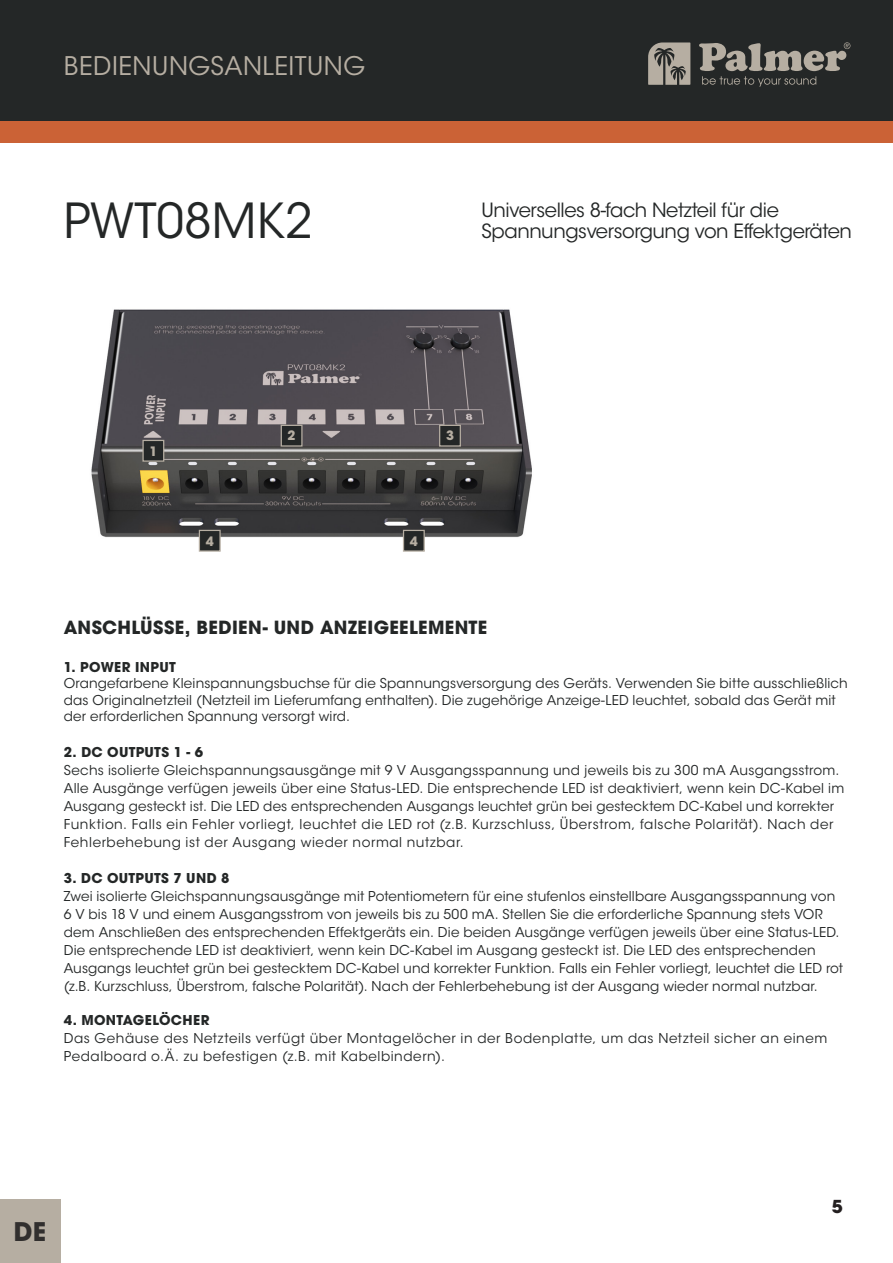
<style>
.page{position:relative;width:893px;height:1263px;background:#fff}
.page>*{position:absolute;margin:0;border:0;box-sizing:border-box;transform-origin:0 0}
.t1{font:48px "ITC Avant Garde Std";color:#242727}
.t2{font:25.5px "ITC Avant Garde Std";letter-spacing:.02em;color:#b6aea2}
.t3{font:700 25.5px "ITC Avant Garde Std";color:#312f2e}
.t4{font:19.5px "ITC Avant Garde Std";letter-spacing:-.02em;color:#242727}
.t5{font:700 18px "ITC Avant Garde Std";letter-spacing:.02em;color:#242727}
.t6{font:700 17.7px "ITC Avant Garde Std";color:#231f20}
.t7{font:13.5px/18px "ITC Avant Garde Std";letter-spacing:.01em;color:#242727}
.t8{font:13.5px/18px "ITC Avant Garde Std";letter-spacing:.04em;color:#242727}
.t9{font:700 13.5px "ITC Avant Garde Std";letter-spacing:.02em;color:#242727}
.t10{font:700 12.9px "ITC Avant Garde Std";color:#b6aea2}
</style>
<div class="page">
<div style="left:0;top:0;width:893px;height:123px;background:#242727"></div>
<div style="left:0;top:121px;width:893px;height:21px;background:#cb6236"></div>
<svg style="left:648px;top:42px;width:42px;height:43px"></svg>
<svg style="left:699px;top:42px;width:151px;height:45px"></svg>
<img style="left:91px;top:309px;width:441px;height:243px">
<div style="left:142px;top:440px;width:22px;height:22px;background:#242727;border:1px solid #b6aea2"></div>
<div style="left:0;top:1199px;width:61px;height:64px;background:#b6aea2"></div>
<div style="left:281px;top:425px;width:22px;height:22px;background:#242727;border:1px solid #b6aea2"></div>
<div style="left:439px;top:425px;width:22px;height:22px;background:#242727;border:1px solid #b6aea2"></div>
<div style="left:199px;top:530px;width:22px;height:22px;background:#242727;border:1px solid #b6aea2"></div>
<div style="left:403px;top:530px;width:22px;height:22px;background:#242727;border:1px solid #b6aea2"></div>
<p class="t2" style="left:64px;top:50px;width:303px">BEDIENUNGSANLEITUNG</p>
<p class="t1" style="left:64px;top:191px;width:250px">PWT08MK2</p>
<p class="t4" style="left:482px;top:198px;width:299px">Universelles 8-fach Netzteil für die</p>
<p class="t4" style="left:482px;top:219px;width:372px">Spannungsversorgung von Effektgeräten</p>
<p class="t10" style="left:149px;top:442px;width:9px">1</p>
<p class="t10" style="left:206px;top:532px;width:9px">4</p>
<p class="t10" style="left:288px;top:427px;width:9px">2</p>
<p class="t10" style="left:446px;top:427px;width:9px">3</p>
<p class="t10" style="left:410px;top:532px;width:9px">4</p>
<p class="t5" style="left:64px;top:616px;width:425px">ANSCHLÜSSE, BEDIEN- UND ANZEIGEELEMENTE</p>
<p class="t9" style="left:64px;top:658px;width:114px">1. POWER INPUT</p>
<p class="t7" style="left:64px;top:676px;width:785px;line-height:16.2px">Orangefarbene Kleinspannungsbuchse für die Spannungsversorgung des Geräts. Verwenden Sie bitte ausschließlich das Originalnetzteil (Netzteil im Lieferumfang enthalten). Die zugehörige Anzeige-LED leuchtet, sobald das Gerät mit der erforderlichen Spannung versorgt wird.</p>
<p class="t9" style="left:64px;top:743px;width:141px">2. DC OUTPUTS 1 - 6</p>
<p class="t7" style="left:64px;top:761px;width:782px">Sechs isolierte Gleichspannungsausgänge mit 9 V Ausgangsspannung und jeweils bis zu 300 mA Ausgangsstrom.<br>Alle Ausgänge verfügen jeweils über eine Status-LED. Die entsprechende LED ist deaktiviert, wenn kein DC-Kabel im Ausgang gesteckt ist. Die LED des entsprechenden Ausgangs leuchtet grün bei gestecktem DC-Kabel und korrekter Funktion. Falls ein Fehler vorliegt, leuchtet die LED rot (z.B. Kurzschluss, Überstrom, falsche Polarität). Nach der Fehlerbehebung ist der Ausgang wieder normal nutzbar.</p>
<p class="t9" style="left:64px;top:869px;width:167px">3. DC OUTPUTS 7 UND 8</p>
<p class="t7" style="left:64px;top:887px;width:781px">Zwei isolierte Gleichspannungsausgänge mit Potentiometern für eine stufenlos einstellbare Ausgangsspannung von 6 V bis 18 V und einem Ausgangsstrom von jeweils bis zu 500 mA. Stellen Sie die erforderliche Spannung stets VOR dem Anschließen des entsprechenden Effektgeräts ein. Die beiden Ausgänge verfügen jeweils über eine Status-LED.<br>Die entsprechende LED ist deaktiviert, wenn kein DC-Kabel im Ausgang gesteckt ist. Die LED des entsprechenden Ausgangs leuchtet grün bei gestecktem DC-Kabel und korrekter Funktion. Falls ein Fehler vorliegt, leuchtet die LED rot (z.B. Kurzschluss, Überstrom, falsche Polarität). Nach der Fehlerbehebung ist der Ausgang wieder normal nutzbar.</p>
<p class="t9" style="left:64px;top:1011px;width:147px">4. MONTAGELÖCHER</p>
<p class="t8" style="left:64px;top:1029px;width:765px">Das Gehäuse des Netzteils verfügt über Montagelöcher in der Bodenplatte, um das Netzteil sicher an einem<br>Pedalboard o.Ä. zu befestigen (z.B. mit Kabelbindern).</p>
<p class="t3" style="left:14px;top:1214px;width:34px">DE</p>
<h3 class="t6" style="left:832px;top:1194px;width:12px">5</h3>
</div>
